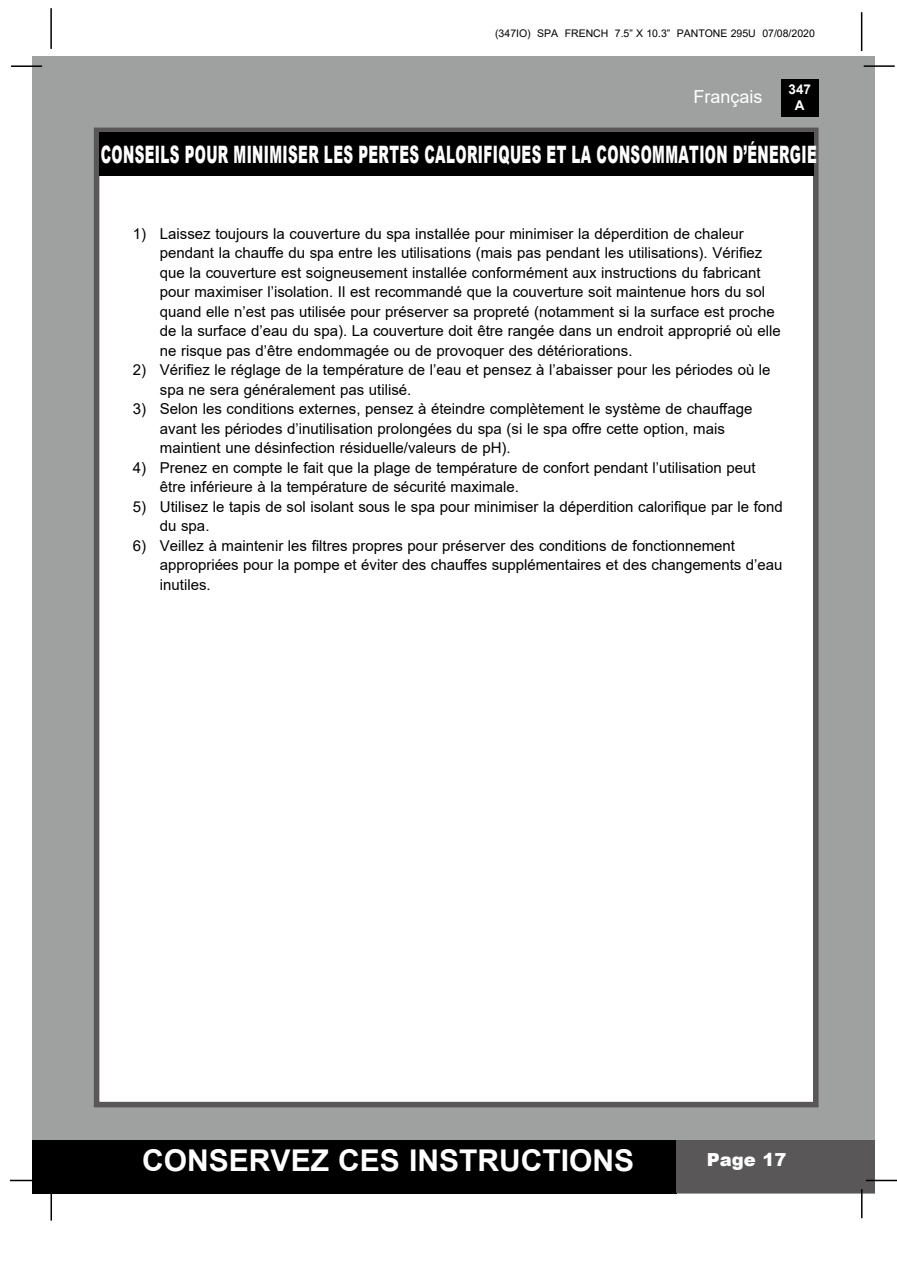
<style>
.page{position:relative;width:897px;height:1264px;background:#fff}
.page>*{position:absolute;margin:0;border:0;box-sizing:border-box;transform-origin:0 0}
.t1{font:700 30px "Arial";color:#fff}
.t2{font:900 24px "Arial";letter-spacing:.03em;color:#fff;scale:.56 1}
.t3{font:18px "Arial";color:#fff}
.t4{font:900 18px "Arial";color:#fff}
.t5{font:15px/19.5px "Arial";color:#000}
.t6{font:700 13.5px/16.2px "Arial";color:#fff;text-align:center}
.t7{font:10.5px "Arial";color:#000}
</style>
<div class="page">
<div style="left:33px;top:56px;width:842px;height:1137px;background:#9fa0a0"></div>
<div style="left:780px;top:79px;width:38px;height:38px;background:#000"></div>
<hr style="left:863px;top:65px;width:31px;height:2px;background:#000">
<hr style="left:50px;top:8px;width:2px;height:41px;background:#000">
<hr style="left:860px;top:12px;width:2px;height:39px;background:#000">
<div style="left:33px;top:1140px;width:644px;height:53px;background:#000"></div>
<div style="left:676px;top:1140px;width:199px;height:53px;background:#595757"></div>
<hr style="left:865px;top:1179px;width:31px;height:2px;background:#000">
<hr style="left:860px;top:1189px;width:2px;height:29px;background:#000">
<hr style="left:50px;top:1190px;width:2px;height:30px;background:#000">
<hr style="left:10px;top:1179px;width:31px;height:2px;background:#000">
<hr style="left:11px;top:65px;width:31px;height:2px;background:#000">
<div style="left:94px;top:128px;width:724px;height:979px;background:#fff;border:6px solid #595757"></div>
<div style="left:99px;top:132px;width:714px;height:44px;background:#000"></div>
<p class="t7" style="left:495px;top:29px;width:321px">(347IO) SPA FRENCH 7.5” X 10.3” PANTONE 295U 07/08/2020</p>
<p class="t3" style="left:693px;top:90px;width:71px">Français</p>
<p class="t6" style="left:788px;top:81px;width:24px">347<br>A</p>
<h2 class="t2" style="left:101px;top:146px;width:1280px">CONSEILS POUR MINIMISER LES PERTES CALORIFIQUES ET LA CONSOMMATION D’éNERgIE</h2>
<p class="t5" style="left:160px;top:224px;width:622px;text-indent:-27px">1) Laissez toujours la couverture du spa installée pour minimiser la déperdition de chaleur pendant la chauffe du spa entre les utilisations (mais pas pendant les utilisations). Vérifiez que la couverture est soigneusement installée conformément aux instructions du fabricant pour maximiser l’isolation. Il est recommandé que la couverture soit maintenue hors du sol quand elle n’est pas utilisée pour préserver sa propreté (notamment si la surface est proche de la surface d’eau du spa). La couverture doit être rangée dans un endroit approprié où elle ne risque pas d’être endommagée ou de provoquer des détériorations.</p>
<p class="t5" style="left:160px;top:360px;width:612px;text-indent:-27px">2) Vérifiez le réglage de la température de l’eau et pensez à l’abaisser pour les périodes où le spa ne sera généralement pas utilisé.</p>
<p class="t5" style="left:160px;top:399px;width:594px;text-indent:-27px">3) Selon les conditions externes, pensez à éteindre complètement le système de chauffage avant les périodes d’inutilisation prolongées du spa (si le spa offre cette option, mais maintient une désinfection résiduelle/valeurs de pH).</p>
<p class="t5" style="left:160px;top:458px;width:597px;text-indent:-27px">4) Prenez en compte le fait que la plage de température de confort pendant l’utilisation peut être inférieure à la température de sécurité maximale.</p>
<p class="t5" style="left:160px;top:497px;width:624px;text-indent:-27px">5) Utilisez le tapis de sol isolant sous le spa pour minimiser la déperdition calorifique par le fond du spa.</p>
<p class="t5" style="left:160px;top:536px;width:624px;text-indent:-27px">6) Veillez à maintenir les filtres propres pour préserver des conditions de fonctionnement appropriées pour la pompe et éviter des chauffes supplémentaires et des changements d’eau inutiles.</p>
<h1 class="t1" style="left:142px;top:1143px;width:493px">CONSERVEZ CES INSTRUCTIONS</h1>
<p class="t4" style="left:706px;top:1153px;width:81px">Page 17</p>
</div>
